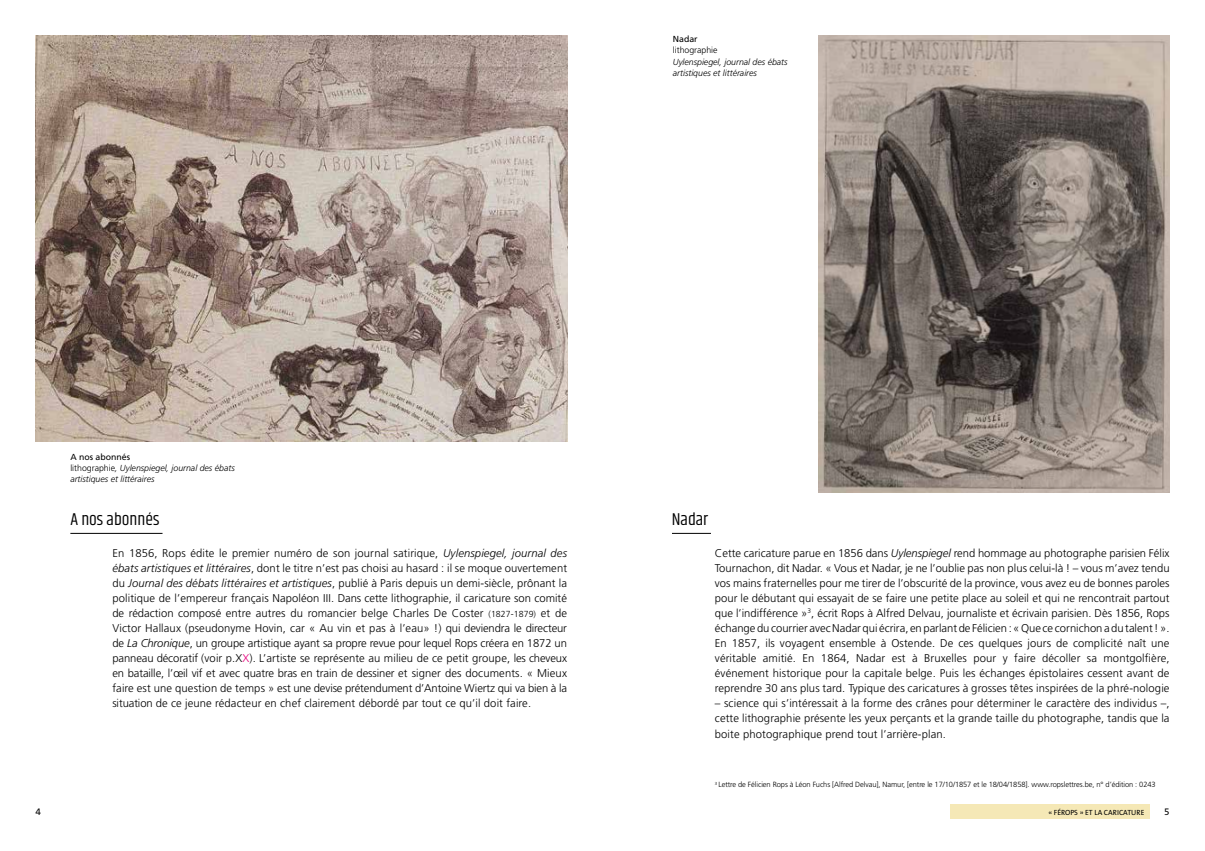
<style>
.page{position:relative;width:1205px;height:851px;background:#fff}
.page>*{position:absolute;margin:0;border:0;box-sizing:border-box;transform-origin:0 0}
.t1{font:17.5px "Khand";color:#000}
.t2{font:300 11.25px/15px "Frutiger LT Std";letter-spacing:.01em;color:#000;text-align:justify}
.t3{font:10px "The Sans B5 Plain";color:#000}
.t4{font:italic 300 8.75px/11.2px "Frutiger LT Std";color:#000}
.t5{font:300 8.75px "Frutiger LT Std";color:#000}
.t6{font:8.75px "Frutiger LT Std";color:#000}
.t7{font:300 7.5px "Frutiger LT Std";letter-spacing:-.01em;color:#000}
.t8{font:7.5px "The Sans B5 Plain";color:#000}
.s1{font-weight:400;font-style:normal}
.s2{font-style:normal}
.s3{font-style:italic}
.s4{font-size:8.75px}
.s5{color:#e6007d}
</style>
<div class="page">
<div style="left:950px;top:804px;width:199px;height:14px;background:#f5e8b6"></div>
<img style="left:35px;top:35px;width:532px;height:406px">
<img style="left:819px;top:35px;width:350px;height:458px">
<hr style="left:70px;top:533px;width:92px;height:1px;background:#000">
<hr style="left:672px;top:533px;width:39px;height:1px;background:#000">
<p class="t4" style="left:70px;top:451px;width:166px"><span class="s1">A nos abonnés<br></span><span class="s2">lithographie</span>, Uylenspiegel, journal des ébats artistiques et littéraires</p>
<p class="t6" style="left:673px;top:34px;width:26px">Nadar</p>
<p class="t5" style="left:673px;top:45px;width:46px">lithographie</p>
<p class="t4" style="left:673px;top:56px;width:116px">Uylenspiegel, journal des ébats artistiques et littéraires</p>
<h1 class="t1" style="left:70px;top:509px;width:90px">A nos abonnés</h1>
<h1 class="t1" style="left:672px;top:509px;width:38px">Nadar</h1>
<p class="t2" style="left:112px;top:545px;width:456px">En 1856, Rops édite le premier numéro de son journal satirique, <span class="s3">Uylenspiegel, journal des ébats artistiques et littéraires</span>, dont le titre n’est pas choisi au hasard : il se moque ouvertement du <span class="s3">Journal des débats littéraires et artistiques</span>, publié à Paris depuis un demi-siècle, prônant la politique de l’empereur français Napoléon III. Dans cette lithographie, il caricature son comité de rédaction composé entre autres du romancier belge Charles De Coster <span class="s4">(1827-1879)</span> et de Victor Hallaux (pseudonyme Hovin, car « Au vin et pas à l’eau» !) qui deviendra le directeur de <span class="s3">La Chronique</span>, un groupe artistique ayant sa propre revue pour lequel Rops créera en 1872 un panneau décoratif (voir p.X<span class="s5">X</span>). L’artiste se représente au milieu de ce petit groupe, les cheveux en bataille, l’œil vif et avec quatre bras en train de dessiner et signer des documents. « Mieux faire est une question de temps » est une devise prétendument d’Antoine Wiertz qui va bien à la situation de ce jeune rédacteur en chef clairement débordé par tout ce qu’il doit faire.</p>
<p class="t2" style="left:715px;top:545px;width:456px">Cette caricature parue en 1856 dans <span class="s3">Uylenspiegel</span> rend hommage au photographe parisien Félix Tournachon, dit Nadar. « Vous et Nadar, je ne l’oublie pas non plus celui-là ! – vous m’avez tendu vos mains fraternelles pour me tirer de l’obscurité de la province, vous avez eu de bonnes paroles pour le débutant qui essayait de se faire une petite place au soleil et qui ne rencontrait partout que l’indifférence »<sup>3</sup>, écrit Rops à Alfred Delvau, journaliste et écrivain parisien. Dès 1856, Rops échange du courrier avec Nadar qui écrira, en parlant de Félicien : « Que ce cornichon a du talent ! ».<br>En 1857, ils voyagent ensemble à Ostende. De ces quelques jours de complicité naît une véritable amitié. En 1864, Nadar est à Bruxelles pour y faire décoller sa montgolfière, événement historique pour la capitale belge. Puis les échanges épistolaires cessent avant de reprendre 30 ans plus tard. Typique des caricatures à grosses têtes inspirées de la phré-nologie</p>
<p class="t2" style="left:715px;top:695px;width:456px">– science qui s’intéressait à la forme des crânes pour déterminer le caractère des individus –, cette lithographie présente les yeux perçants et la grande taille du photographe, tandis que la</p>
<p class="t2" style="left:715px;top:726px;width:233px">boite photographique prend tout l’arrière-plan.</p>
<p class="t7" style="left:715px;top:780px;width:442px"><sup>3</sup> Lettre de Félicien Rops à Léon Fuchs [Alfred Delvau], Namur, [entre le 17/10/1857 et le 18/04/1858]. www.ropslettres.be, n° d’édition : 0243</p>
<p class="t3" style="left:35px;top:806px;width:7px">4</p>
<p class="t8" style="left:1048px;top:808px;width:98px">« FÉROPS » ET LA CARICATURE</p>
<p class="t3" style="left:1164px;top:806px;width:7px">5</p>
</div>
